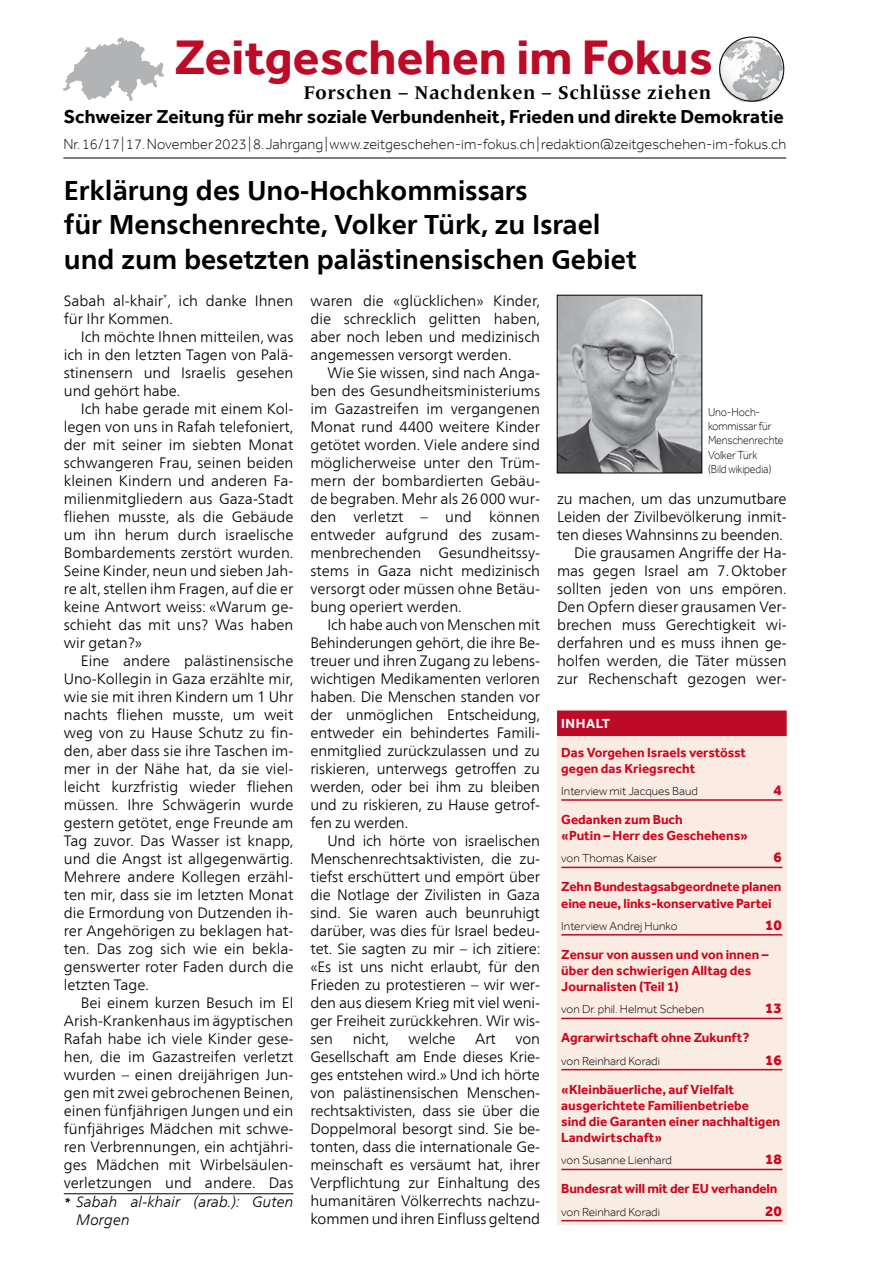
<style>
.page{position:relative;width:893px;height:1263px;background:#fff}
.page>*{position:absolute;margin:0;border:0;box-sizing:border-box;transform-origin:0 0}
.t1{font:700 49.8px "Effra";letter-spacing:.005em;color:#bd0a26}
.t2{font:700 27px/34.5px "Frutiger Neue LT Com";color:#000}
.t3{font:700 19.2px "Effra";letter-spacing:.005em;color:#000}
.t4{font:700 19.2px "Frutiger Serif LT Pro";letter-spacing:.025em;color:#000}
.t5{font:300 15px/18px "Frutiger Neue LT Com";color:#000;text-align:justify}
.t6{font:300 15px "Effra";letter-spacing:.01em;color:#000}
.t7{font:italic 300 15px/18px "Frutiger Neue LT Com";color:#000}
.t8{font:800 15px "Effra";color:#cd071e}
.t9{font:700 13.5px/16.2px "Effra";color:#cd071e}
.t10{font:300 12px "Effra";color:#000}
.t11{font:300 12px/14.4px "Effra";color:#000;scale:.9 1}
.s1{color:#fff}
.s2{color:#bd0a26}
.s3{font-weight:700;font-size:12px}
</style>
<div class="page">
<hr style="left:63px;top:158px;width:723px;height:1px;background:#000">
<img style="left:720px;top:37px;width:64px;height:64px">
<div style="left:719px;top:37px;width:65px;height:64px;border:1px solid #000;border-radius:50%"></div>
<svg style="left:63px;top:37px;width:101px;height:64px"></svg>
<img style="left:559px;top:297px;width:141px;height:174px">
<div style="left:557px;top:295px;width:145px;height:178px;border:1px solid #000"></div>
<hr style="left:64px;top:1193px;width:229px;height:1px;background:#000">
<div style="left:557px;top:710px;width:230px;height:514px;background:#faebe3"></div>
<div style="left:557px;top:710px;width:230px;height:26px;background:#bd0a26"></div>
<hr style="left:561px;top:799px;width:221px;height:2px;background:#bd0a26">
<hr style="left:561px;top:867px;width:221px;height:1px;background:#bd0a26">
<hr style="left:561px;top:934px;width:221px;height:1px;background:#bd0a26">
<hr style="left:561px;top:1018px;width:221px;height:1px;background:#bd0a26">
<hr style="left:561px;top:1069px;width:221px;height:1px;background:#bd0a26">
<hr style="left:561px;top:1169px;width:221px;height:1px;background:#bd0a26">
<hr style="left:561px;top:1220px;width:221px;height:1px;background:#bd0a26">
<h1 class="t1" style="left:174px;top:27px;width:540px">Zeitgeschehen im Fokus</h1>
<p class="t4" style="left:303px;top:81px;width:409px">Forschen – Nachdenken – Schlüsse ziehen</p>
<p class="t3" style="left:64px;top:105px;width:721px">Schweizer Zeitung für mehr soziale Verbundenheit, Frieden und direkte Demokratie</p>
<p class="t6" style="left:63px;top:135px;width:724px">Nr. 16/17 | 17. November 2023 | 8. Jahrgang | www.zeitgeschehen-im-fokus.ch | redaktion@zeitgeschehen-im-fokus.ch</p>
<h2 class="t2" style="left:64px;top:173px;width:574px">Erklärung des Uno-Hochkommissars<br>für Menschenrechte, Volker Türk, zu Israel und zum besetzten palästinensischen Gebiet</h2>
<p class="t5" style="left:64px;top:292px;width:231px">Sabah al-khair<sup>*</sup>, ich danke Ihnen für Ihr Kommen.</p>
<p class="t5" style="left:64px;top:328px;width:231px;text-indent:17px">Ich möchte Ihnen mitteilen, was ich in den letzten Tagen von Palä&shy;stinensern und Israelis gesehen und gehört habe.</p>
<p class="t5" style="left:64px;top:400px;width:231px;text-indent:17px">Ich habe gerade mit einem Kol&shy;legen von uns in Rafah telefoniert, der mit seiner im siebten Monat schwangeren Frau, seinen beiden kleinen Kindern und anderen Fa&shy;milienmitgliedern aus Gaza-Stadt fliehen musste, als die Gebäude um ihn herum durch israelische Bombardements zerstört wurden.<br>Seine Kinder, neun und sieben Jah&shy;re alt, stellen ihm Fragen, auf die er keine Antwort weiss: «Warum ge&shy;schieht das mit uns? Was haben wir getan?»</p>
<p class="t5" style="left:64px;top:652px;width:231px;text-indent:17px">Eine andere palästinensische Uno-Kollegin in Gaza erzählte mir, wie sie mit ihren Kindern um 1 Uhr nachts fliehen musste, um weit weg von zu Hause Schutz zu fin&shy;den, aber dass sie ihre Taschen im&shy;mer in der Nähe hat, da sie viel&shy;leicht kurzfristig wieder fliehen müssen. Ihre Schwägerin wurde gestern getötet, enge Freunde am Tag zuvor. Das Wasser ist knapp, und die Angst ist allgegenwärtig.<br>Mehrere andere Kollegen erzähl&shy;ten mir, dass sie im letzten Monat die Ermordung von Dutzenden ih&shy;rer Angehörigen zu beklagen hat&shy;ten. Das zog sich wie ein bekla&shy;genswerter roter Faden durch die letzten Tage.</p>
<p class="t5" style="left:64px;top:994px;width:231px;text-indent:17px">Bei einem kurzen Besuch im El Arish-Krankenhaus im ägyptischen Rafah habe ich viele Kinder gese&shy;hen, die im Gazastreifen verletzt wurden – einen dreijährigen Jun&shy;gen mit zwei gebrochenen Beinen, einen fünfjährigen Jungen und ein fünfjähriges Mädchen mit schwe&shy;ren Verbrennungen, ein achtjähri&shy;ges Mädchen mit Wirbelsäulen&shy;verletzungen und andere. Das</p>
<p class="t5" style="left:310px;top:292px;width:231px">waren die «glücklichen» Kinder, die schrecklich gelitten haben, aber noch leben und medizinisch angemessen versorgt werden.</p>
<p class="t5" style="left:310px;top:364px;width:231px;text-indent:17px">Wie Sie wissen, sind nach Anga&shy;ben des Gesundheitsministeriums im Gazastreifen im vergangenen Monat rund 4400 weitere Kinder getötet worden. Viele andere sind möglicherweise unter den Trüm&shy;mern der bombardierten Gebäu&shy;de begraben. Mehr als 26000 wur&shy;den verletzt – und können entweder aufgrund des zusam&shy;menbrechenden Gesundheitssy&shy;stems in Gaza nicht medizinisch versorgt oder müssen ohne Betäu&shy;bung operiert werden.</p>
<p class="t5" style="left:310px;top:616px;width:231px;text-indent:17px">Ich habe auch von Menschen mit Behinderungen gehört, die ihre Be&shy;treuer und ihren Zugang zu lebens&shy;wichtigen Medikamenten verloren haben. Die Menschen standen vor der unmöglichen Entscheidung, entweder ein behindertes Famili&shy;enmitglied zurückzulassen und zu riskieren, unterwegs getroffen zu werden, oder bei ihm zu bleiben und zu riskieren, zu Hause getrof&shy;fen zu werden.</p>
<p class="t5" style="left:310px;top:832px;width:232px;text-indent:17px">Und ich hörte von israelischen Menschenrechtsaktivisten, die zu&shy;tiefst erschüttert und empört über die Notlage der Zivilisten in Gaza sind. Sie waren auch beunruhigt darüber, was dies für Israel bedeu&shy;tet. Sie sagten zu mir – ich zitiere: «Es ist uns nicht erlaubt, für den Frieden zu protestieren – wir wer&shy;den aus diesem Krieg mit viel weni&shy;ger Freiheit zurückkehren. Wir wis&shy;sen</p>
<p class="t11" style="left:708px;top:404px;width:85px">Uno-Hoch&shy;kommissar für<br>Menschenrechte<br>Volker Türk<br>(Bild wikipedia)</p>
<p class="t5" style="left:557px;top:490px;width:231px;text-align:right">zu machen, um das unzumutbare<br>Leiden der Zivilbevölkerung inmit&shy;ten dieses Wahnsinns zu beenden.<br>Die grausamen Angriffe der Ha&shy;mas gegen Israel am 7.Oktober sollten jeden von uns empören.<br>Den Opfern dieser grausamen Ver&shy;brechen muss Gerechtigkeit wi&shy;derfahren und es muss ihnen ge&shy;holfen werden, die Täter müssen zur Rechenschaft gezogen wer-</p>
<p class="t9" style="left:561px;top:708px;width:186px;line-height:29px"><span class="s1">INHALT</span> <span class="s2">|<br></span>Das Vorgehen Israels verstösst</p>
<p class="t9" style="left:561px;top:760px;width:136px">gegen das Kriegsrecht</p>
<p class="t10" style="left:561px;top:784px;width:138px">Interview mit Jacques Baud</p>
<p class="t8" style="left:773px;top:781px;width:10px">4</p>
<p class="t9" style="left:561px;top:811px;width:188px">Gedanken zum Buch<br>«Putin – Herr des Geschehens»</p>
<p class="t10" style="left:561px;top:851px;width:97px">von Thomas Kaiser</p>
<p class="t8" style="left:773px;top:848px;width:10px">6</p>
<p class="t9" style="left:561px;top:878px;width:222px">Zehn Bundestagsabgeordnete planen eine neue, links-konservative Partei</p>
<p class="t10" style="left:561px;top:919px;width:118px">Interview Andrej Hunko</p>
<p class="t8" style="left:765px;top:916px;width:18px">10</p>
<p class="t9" style="left:561px;top:946px;width:209px">Zensur von aussen und von innen – über den schwierigen Alltag des<br>Journalisten (Teil 1)</p>
<p class="t10" style="left:561px;top:1002px;width:144px">von Dr. phil. Helmut Scheben</p>
<p class="t8" style="left:765px;top:999px;width:18px">13</p>
<p class="t9" style="left:561px;top:1030px;width:190px">Agrarwirtschaft ohne Zukunft?</p>
<p class="t10" style="left:561px;top:1053px;width:100px">von Reinhard Koradi</p>
<p class="t8" style="left:765px;top:1051px;width:18px">16</p>
<p class="t9" style="left:561px;top:1081px;width:220px">«Kleinbäuerliche, auf Vielfalt ausgerichtete Familienbetriebe<br>sind die Garanten einer nachhaltigen<br>Landwirtschaft»</p>
<p class="t10" style="left:561px;top:1153px;width:112px">von Susanne Lienhard</p>
<p class="t8" style="left:765px;top:1150px;width:18px">18</p>
<p class="t9" style="left:561px;top:1181px;width:218px">Bundesrat will mit der EU verhandeln</p>
<p class="t10" style="left:561px;top:1204px;width:100px">von Reinhard Koradi</p>
<p class="t8" style="left:765px;top:1202px;width:18px">20</p>
<p class="t5" style="left:353px;top:1030px;width:38px">nicht,</p>
<p class="t5" style="left:409px;top:1030px;width:49px">welche</p>
<p class="t5" style="left:475px;top:1030px;width:22px">Art</p>
<p class="t5" style="left:310px;top:1030px;width:231px;text-indent:205px">von Gesellschaft am Ende dieses Krie&shy;ges entstehen wird.» Und ich hörte von palästinensischen Menschen&shy;rechtsaktivisten, dass sie über die Doppelmoral besorgt sind. Sie be&shy;tonten, dass die internationale Ge&shy;meinschaft es versäumt hat, ihrer Verpflichtung zur Einhaltung des humanitären Völkerrechts nachzu&shy;kommen und ihren Einfluss geltend</p>
<p class="t7" style="left:77px;top:1192px;width:218px;text-indent:-13px"><span class="s3">*</span> Sabah al-khair (arab.): Guten<br>Morgen</p>
</div>
